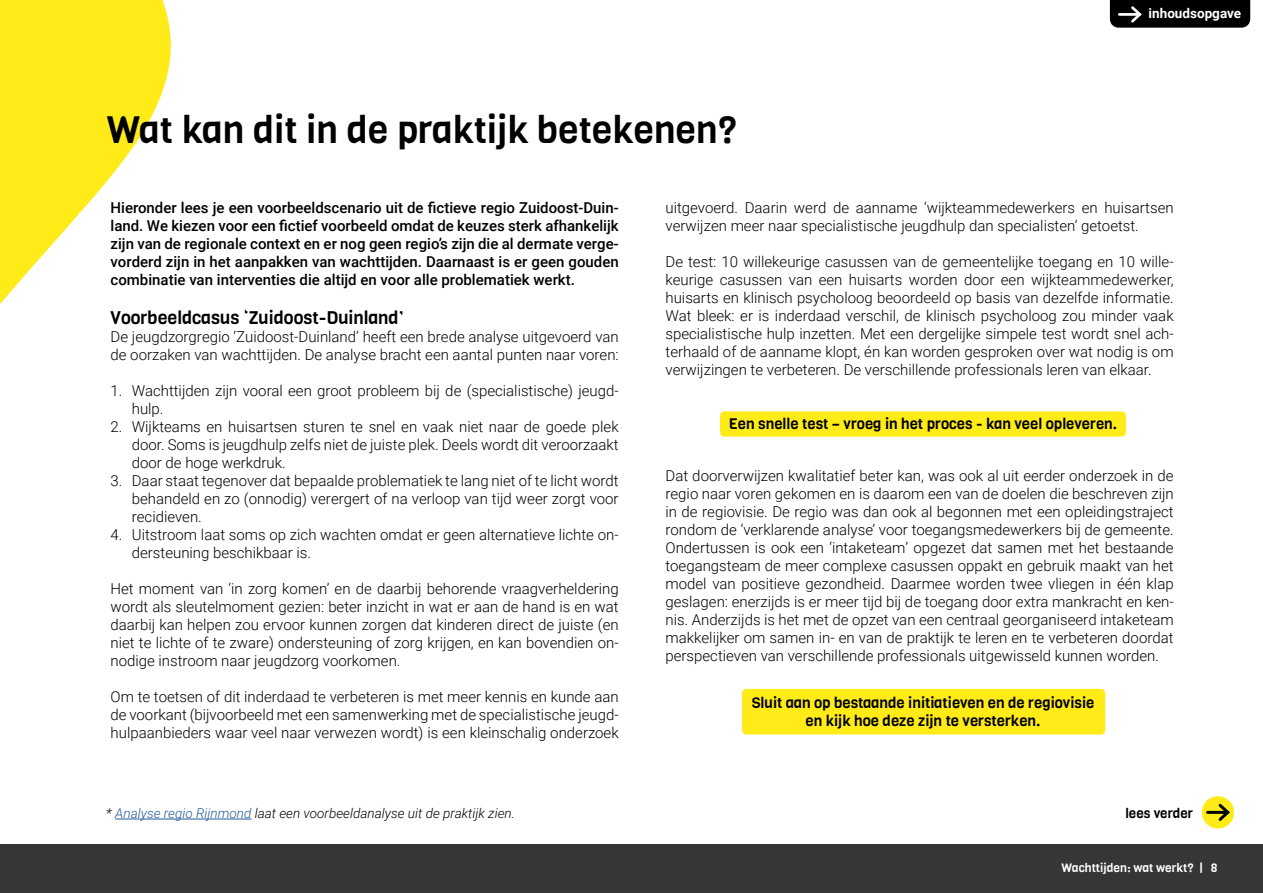
<style>
.page{position:relative;width:1263px;height:893px;background:#fff}
.page>*{position:absolute;margin:0;border:0;box-sizing:border-box;transform-origin:0 0}
.t1{font:37.5px "Viga";color:#000}
.t2{font:18px "Viga";color:#000}
.t3{font:300 15px/18px "Roboto";color:#000;text-align:justify}
.t4{font:500 15px/18px "Roboto";color:#000;text-align:justify}
.t5{font:15px/18px "Viga";color:#000;text-align:center}
.t6{font:italic 300 13.5px "Roboto";color:#000}
.t7{font:700 13.5px "Roboto";color:#fff}
.t8{font:13.5px "Viga";color:#000}
.t9{font:12px "Viga";color:#fff}
.s1{color:#275b9b}
</style>
<div class="page">
<div style="left:0;top:844px;width:1263px;height:49px;background:#373636"></div>
<svg style="left:0;top:0;width:171px;height:304px;fill:#feeb17"></svg>
<div style="left:1202px;top:796px;width:32px;height:32px;background:#feeb17;border-radius:50%"></div>
<hr style="left:1207px;top:811px;width:21px;height:3px;background:#000">
<svg style="left:1216px;top:801px;width:16px;height:23px"></svg>
<hr style="left:115px;top:819px;width:136px;height:1px;background:#275b9b">
<div style="left:742px;top:689px;width:363px;height:45px;background:#feeb17;border-radius:4px"></div>
<div style="left:720px;top:411px;width:406px;height:26px;background:#feeb17;border-radius:4px"></div>
<svg style="left:1110px;top:0;width:140px;height:28px;background:#0c0c0c"></svg>
<h1 class="t1" style="left:107px;top:105px;width:632px">Wat kan dit in de praktijk betekenen?</h1>
<p class="t7" style="left:1148px;top:4px;width:94px">inhoudsopgave</p>
<p class="t4" style="left:111px;top:198px;width:510px">Hieronder lees je een voorbeeldscenario uit de fictieve regio Zuidoost-Duin&shy;land. We kiezen voor een fictief voorbeeld omdat de keuzes sterk afhankelijk zijn van de regionale context en er nog geen regio’s zijn die al dermate verge&shy;vorderd zijn in het aanpakken van wachttijden. Daarnaast is er geen gouden combinatie van interventies die altijd en voor alle problematiek werkt.</p>
<p class="t2" style="left:111px;top:306px;width:295px">Voorbeeldcasus ‘Zuidoost-Duinland’</p>
<p class="t3" style="left:111px;top:327px;width:510px">De jeugdzorgregio ‘Zuidoost-Duinland’ heeft een brede analyse uitgevoerd van de oorzaken van wachttijden. De analyse bracht een aantal punten naar voren:</p>
<p class="t3" style="left:132px;top:381px;width:488px;text-indent:-21px">1. Wachttijden zijn vooral een groot probleem bij de (specialistische) jeugd&shy;hulp.</p>
<p class="t3" style="left:132px;top:417px;width:488px;text-indent:-21px">2. Wijkteams en huisartsen sturen te snel en vaak niet naar de goede plek door. Soms is jeugdhulp zelfs niet de juiste plek. Deels wordt dit veroorzaakt door de hoge werkdruk.</p>
<p class="t3" style="left:132px;top:471px;width:488px;text-indent:-21px">3. Daar staat tegenover dat bepaalde problematiek te lang niet of te licht wordt behandeld en zo (onnodig) verergert of na verloop van tijd weer zorgt voor recidieven.</p>
<p class="t3" style="left:132px;top:525px;width:488px;text-indent:-21px">4. Uitstroom laat soms op zich wachten omdat er geen alternatieve lichte on&shy;dersteuning beschikbaar is.</p>
<p class="t3" style="left:111px;top:579px;width:510px">Het moment van ‘in zorg komen’ en de daarbij behorende vraagverheldering wordt als sleutelmoment gezien: beter inzicht in wat er aan de hand is en wat daarbij kan helpen zou ervoor kunnen zorgen dat kinderen direct de juiste (en niet te lichte of te zware) ondersteuning of zorg krijgen, en kan bovendien on&shy;nodige instroom naar jeugdzorg voorkomen.</p>
<p class="t3" style="left:111px;top:687px;width:510px">Om te toetsen of dit inderdaad te verbeteren is met meer kennis en kunde aan de voorkant (bijvoorbeeld met een samenwerking met de specialistische jeugd&shy;hulpaanbieders waar veel naar verwezen wordt) is een kleinschalig onderzoek</p>
<p class="t3" style="left:665px;top:198px;width:510px">uitgevoerd. Daarin werd de aanname ‘wijkteammedewerkers en huisartsen verwijzen meer naar specialistische jeugdhulp dan specialisten’ getoetst.</p>
<p class="t3" style="left:665px;top:252px;width:510px">De test: 10 willekeurige casussen van de gemeentelijke toegang en 10 wille&shy;keurige casussen van een huisarts worden door een wijkteammedewerker, huisarts en klinisch psycholoog beoordeeld op basis van dezelfde informatie.<br>Wat bleek: er is inderdaad verschil, de klinisch psycholoog zou minder vaak specialistische hulp inzetten. Met een dergelijke simpele test wordt snel ach&shy;terhaald of de aanname klopt, én kan worden gesproken over wat nodig is om verwijzingen te verbeteren. De verschillende professionals leren van elkaar.</p>
<p class="t5" style="left:729px;top:415px;width:390px">Een snelle test – vroeg in het proces - kan veel opleveren.</p>
<p class="t3" style="left:665px;top:466px;width:510px">Dat doorverwijzen kwalitatief beter kan, was ook al uit eerder onderzoek in de regio naar voren gekomen en is daarom een van de doelen die beschreven zijn in de regiovisie. De regio was dan ook al begonnen met een opleidingstraject rondom de ‘verklarende analyse’ voor toegangsmedewerkers bij de gemeente.<br>Ondertussen is ook een ‘intaketeam’ opgezet dat samen met het bestaande toegangsteam de meer complexe casussen oppakt en gebruik maakt van het model van positieve gezondheid. Daarmee worden twee vliegen in één klap geslagen: enerzijds is er meer tijd bij de toegang door extra mankracht en ken&shy;nis. Anderzijds is het met de opzet van een centraal georganiseerd intaketeam makkelijker om samen in- en van de praktijk te leren en te verbeteren doordat perspectieven van verschillende professionals uitgewisseld kunnen worden.</p>
<p class="t5" style="left:752px;top:694px;width:344px">Sluit aan op bestaande initiatieven en de regiovisie en kijk hoe deze zijn te versterken.</p>
<p class="t6" style="left:106px;top:804px;width:410px">* <span class="s1">Analyse regio Rijnmond</span> laat een voorbeeldanalyse uit de praktijk zien.</p>
<p class="t8" style="left:1125px;top:804px;width:69px">lees verder</p>
<p class="t9" style="left:1062px;top:860px;width:157px">Wachttijden: wat werkt? | 8</p>
</div>
